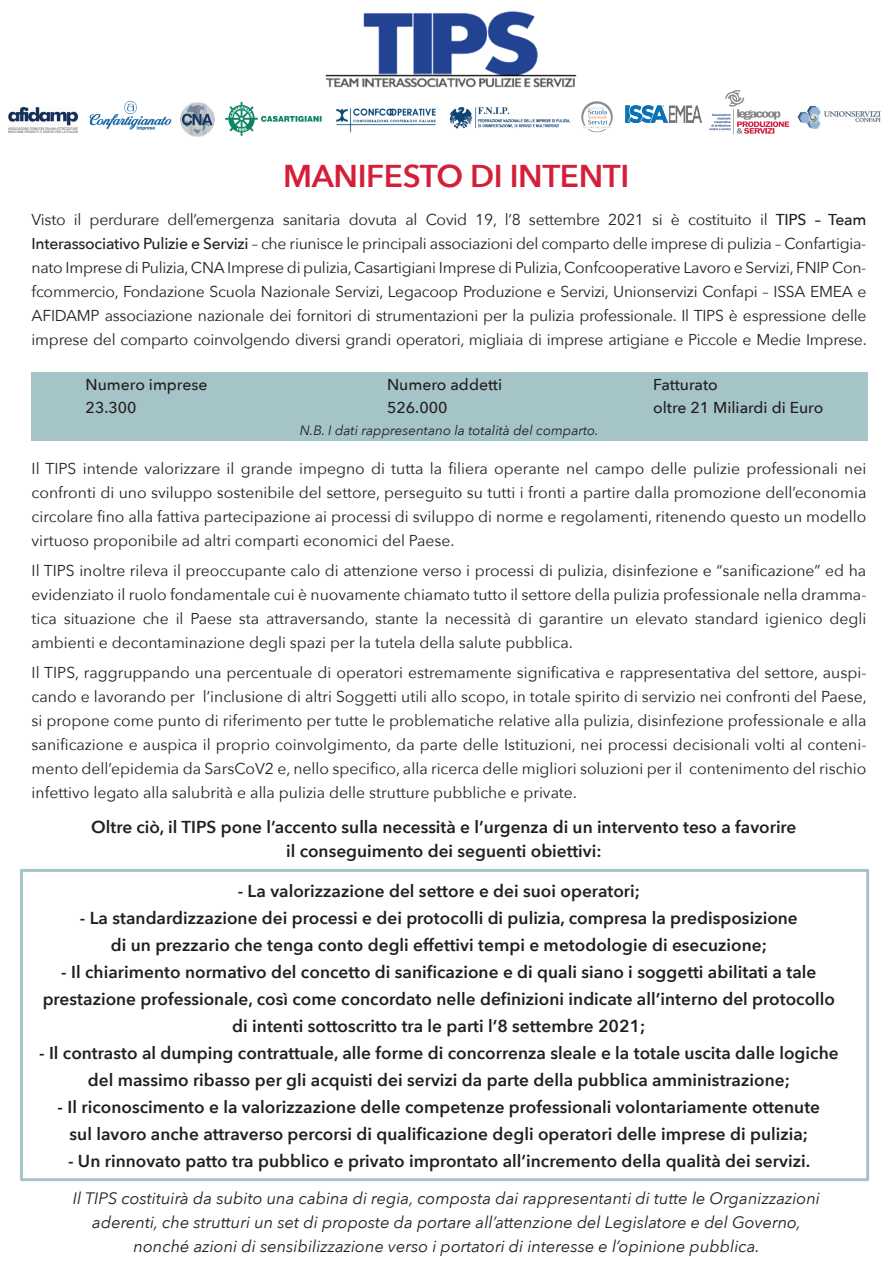
<style>
.page{position:relative;width:893px;height:1263px;background:#fff}
.page>*{position:absolute;margin:0;border:0;box-sizing:border-box;transform-origin:0 0}
.t1{font:600 31.5px "Avenir Next";letter-spacing:-.015em;color:#d41e3a}
.t2{font:600 17.25px/27px "Avenir Next";color:#231f20;text-align:center}
.t3{font:italic 16.5px/24px "Avenir Next";color:#231f20;text-align:center}
.t4{font:15.75px/24px "Avenir Next";color:#231f20;text-align:justify}
.t5{font:500 15.75px "Avenir Next";color:#231f20}
.t6{font:italic 13.5px "Avenir Next";color:#231f20}
.s1{font-weight:500}
</style>
<div class="page">
<div style="left:20px;top:869px;width:849px;height:312px;border:3px solid #a5c4c8"></div>
<div style="left:32px;top:372px;width:836px;height:69px;background:#a5c4c8"></div>
<img style="left:325px;top:11px;width:252px;height:77px">
<img style="left:797px;top:105px;width:84px;height:24px">
<img style="left:89px;top:101px;width:83px;height:30px">
<img style="left:225px;top:101px;width:97px;height:35px">
<img style="left:336px;top:108px;width:100px;height:25px">
<img style="left:8px;top:108px;width:69px;height:24px">
<img style="left:449px;top:107px;width:121px;height:22px">
<img style="left:581px;top:101px;width:32px;height:32px">
<img style="left:709px;top:90px;width:81px;height:45px">
<img style="left:180px;top:103px;width:34px;height:34px">
<img style="left:625px;top:105px;width:77px;height:17px">
<h1 class="t1" style="left:283px;top:149px;width:348px">MANIFESTO DI INTENTI</h1>
<p class="t4" style="left:32px;top:207px;width:837px">Visto il perdurare dell’emergenza sanitaria dovuta al Covid 19, l’8 settembre 2021 si è costituito il <span class="s1">TIPS – Team Interassociativo Pulizie e Servizi</span> – che riunisce le principali associazioni del comparto delle imprese di pulizia – Confartigia&shy;nato Imprese di Pulizia, CNA Imprese di pulizia, Casartigiani Imprese di Pulizia, Confcooperative Lavoro e Servizi, FNIP Con&shy;fcommercio, Fondazione Scuola Nazionale Servizi, Legacoop Produzione e Servizi, Unionservizi Confapi – ISSA EMEA e AFIDAMP associazione nazionale dei fornitori di strumentazioni per la pulizia professionale. Il TIPS è espressione delle imprese del comparto coinvolgendo diversi grandi operatori, migliaia di imprese artigiane e Piccole e Medie Imprese.</p>
<p class="t5" style="left:86px;top:371px;width:123px">Numero imprese</p>
<p class="t5" style="left:387px;top:371px;width:117px">Numero addetti</p>
<p class="t5" style="left:653px;top:371px;width:66px">Fatturato</p>
<p class="t5" style="left:86px;top:394px;width:52px">23.300</p>
<p class="t5" style="left:387px;top:394px;width:62px">526.000</p>
<p class="t5" style="left:653px;top:394px;width:172px">oltre 21 Miliardi di Euro</p>
<p class="t6" style="left:300px;top:419px;width:300px">N.B. I dati rappresentano la totalità del comparto.</p>
<p class="t4" style="left:32px;top:456px;width:836px">Il TIPS intende valorizzare il grande impegno di tutta la filiera operante nel campo delle pulizie professionali nei confronti di uno sviluppo sostenibile del settore, perseguito su tutti i fronti a partire dalla promozione dell’economia circolare fino alla fattiva partecipazione ai processi di sviluppo di norme e regolamenti, ritenendo questo un modello virtuoso proponibile ad altri comparti economici del Paese.</p>
<p class="t4" style="left:32px;top:558px;width:836px">Il TIPS inoltre rileva il preoccupante calo di attenzione verso i processi di pulizia, disinfezione e “sanificazione” ed ha evidenziato il ruolo fondamentale cui è nuovamente chiamato tutto il settore della pulizia professionale nella dramma&shy;tica situazione che il Paese sta attraversando, stante la necessità di garantire un elevato standard igienico degli ambienti e decontaminazione degli spazi per la tutela della salute pubblica.</p>
<p class="t4" style="left:32px;top:660px;width:837px">Il TIPS, raggruppando una percentuale di operatori estremamente significativa e rappresentativa del settore, auspi&shy;cando e lavorando per l’inclusione di altri Soggetti utili allo scopo, in totale spirito di servizio nei confronti del Paese, si propone come punto di riferimento per tutte le problematiche relative alla pulizia, disinfezione professionale e alla sanificazione e auspica il proprio coinvolgimento, da parte delle Istituzioni, nei processi decisionali volti al conteni&shy;mento dell’epidemia da SarsCoV2 e, nello specifico, alla ricerca delle migliori soluzioni per il contenimento del rischio infettivo legato alla salubrità e alla pulizia delle strutture pubbliche e private.</p>
<p class="t2" style="left:91px;top:815px;width:707px;line-height:24px">Oltre ciò, il TIPS pone l’accento sulla necessità e l’urgenza di un intervento teso a favorire il conseguimento dei seguenti obiettivi:</p>
<p class="t2" style="left:238px;top:877px;width:404px">- La valorizzazione del settore e dei suoi operatori;</p>
<p class="t2" style="left:80px;top:904px;width:719px">- La standardizzazione dei processi e dei protocolli di pulizia, compresa la predisposizione di un prezzario che tenga conto degli effettivi tempi e metodologie di esecuzione;</p>
<p class="t2" style="left:43px;top:958px;width:794px">- Il chiarimento normativo del concetto di sanificazione e di quali siano i soggetti abilitati a tale prestazione professionale, così come concordato nelle definizioni indicate all’interno del protocollo di intenti sottoscritto tra le parti l’8 settembre 2021;</p>
<p class="t2" style="left:39px;top:1039px;width:801px">- Il contrasto al dumping contrattuale, alle forme di concorrenza sleale e la totale uscita dalle logiche del massimo ribasso per gli acquisti dei servizi da parte della pubblica amministrazione;</p>
<p class="t2" style="left:58px;top:1093px;width:764px">- Il riconoscimento e la valorizzazione delle competenze professionali volontariamente ottenute sul lavoro anche attraverso percorsi di qualificazione degli operatori delle imprese di pulizia;</p>
<p class="t2" style="left:68px;top:1147px;width:744px">- Un rinnovato patto tra pubblico e privato improntato all’incremento della qualità dei servizi.</p>
<p class="t3" style="left:73px;top:1186px;width:749px">Il TIPS costituirà da subito una cabina di regia, composta dai rappresentanti di tutte le Organizzazioni aderenti, che strutturi un set di proposte da portare all’attenzione del Legislatore e del Governo, nonché azioni di sensibilizzazione verso i portatori di interesse e l’opinione pubblica.</p>
</div>
